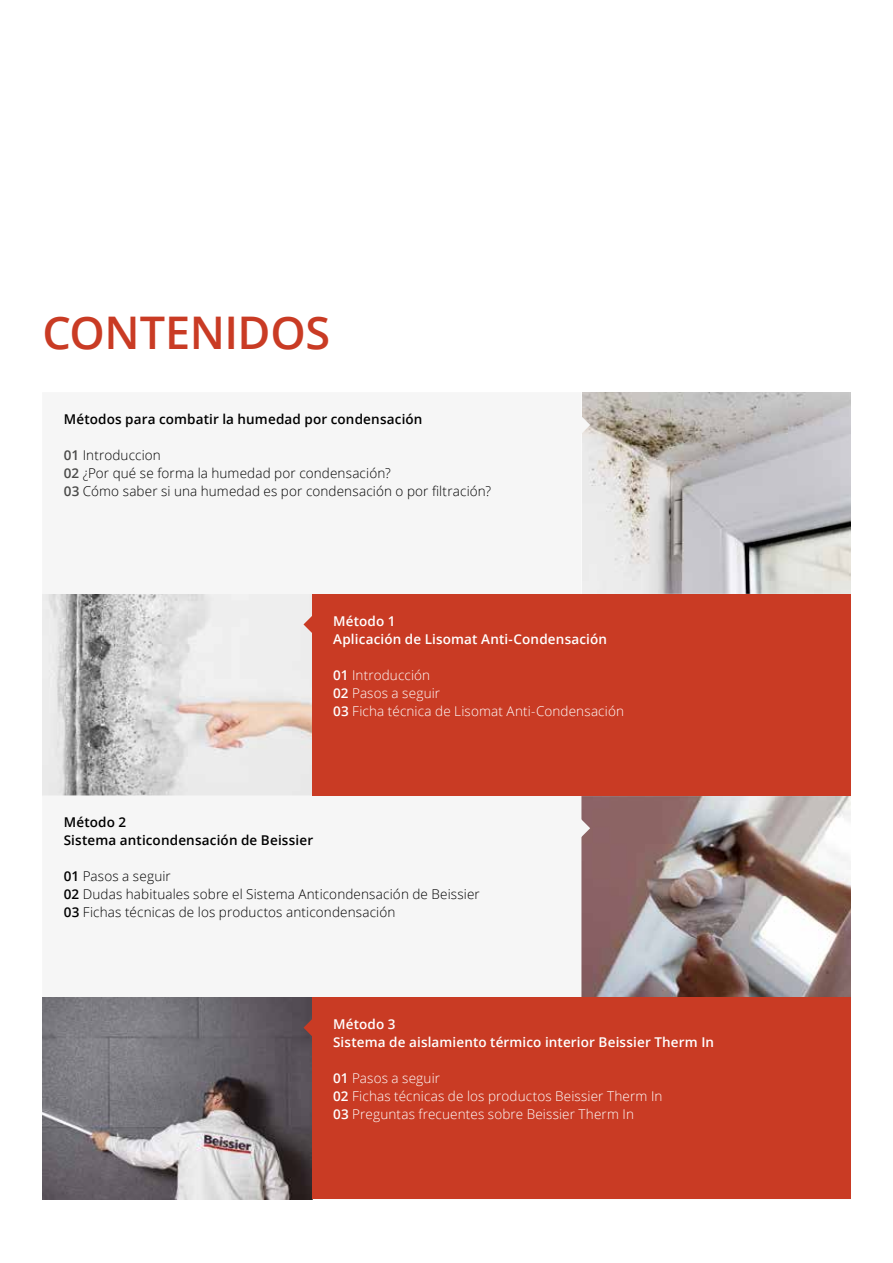
<style>
.page{position:relative;width:893px;height:1263px;background:#fff}
.page>*{position:absolute;margin:0;border:0;box-sizing:border-box;transform-origin:0 0}
.t1{font:600 45px "Open Sans";letter-spacing:-.01em;color:#c93b24}
.t2{font:300 13.5px/18px "Open Sans";letter-spacing:.01em;color:#000}
.t3{font:300 13.5px/18px "Open Sans";letter-spacing:.01em;color:#fff}
.t4{font:600 13.5px/18px "Open Sans";letter-spacing:.01em;color:#fff}
.t5{font:600 13.5px/18px "Open Sans";letter-spacing:.01em;color:#000}
.s1{font-weight:600;color:#4a4a49}
.s2{font-weight:600}
</style>
<div class="page">
<img style="left:581px;top:796px;width:269px;height:201px">
<div style="left:42px;top:392px;width:539px;height:202px;background:#f6f6f6"></div>
<img style="left:582px;top:392px;width:268px;height:202px">
<img style="left:43px;top:594px;width:269px;height:202px">
<svg style="left:581px;top:819px;width:9px;height:18px"></svg>
<div style="left:43px;top:796px;width:538px;height:201px;background:#f6f6f6"></div>
<div style="left:312px;top:594px;width:539px;height:202px;background:#c93b24"></div>
<svg style="left:579px;top:416px;width:11px;height:18px"></svg>
<svg style="left:303px;top:615px;width:9px;height:18px"></svg>
<img style="left:43px;top:997px;width:269px;height:202px">
<div style="left:312px;top:997px;width:539px;height:202px;background:#c93b24"></div>
<svg style="left:303px;top:1019px;width:9px;height:18px"></svg>
<h1 class="t1" style="left:42px;top:302px;width:289px">CONTENIDOS</h1>
<p class="t5" style="left:64px;top:410px;width:360px">Métodos para combatir la humedad por condensación</p>
<p class="t2" style="left:64px;top:446px;width:429px"><span class="s1">01</span> Introduccion<br><span class="s1">02</span> ¿Por qué se forma la humedad por condensación?<br><span class="s1">03</span> Cómo saber si una humedad es por condensación o por filtración?</p>
<p class="t4" style="left:333px;top:611px;width:276px">Método 1<br>Aplicación de Lisomat Anti-Condensación</p>
<p class="t3" style="left:333px;top:665px;width:292px"><span class="s2">01</span> Introducción<br><span class="s2">02</span> Pasos a seguir<br><span class="s2">03</span> Ficha técnica de Lisomat Anti-Condensación</p>
<p class="t5" style="left:64px;top:813px;width:251px">Método 2<br>Sistema anticondensación de Beissier</p>
<p class="t2" style="left:64px;top:867px;width:418px"><span class="s2">01</span> Pasos a seguir<br><span class="s2">02</span> Dudas habituales sobre el Sistema Anticondensación de Beissier<br><span class="s2">03</span> Fichas técnicas de los productos anticondensación</p>
<p class="t4" style="left:333px;top:1015px;width:383px">Método 3<br>Sistema de aislamiento térmico interior Beissier Therm In</p>
<p class="t3" style="left:333px;top:1069px;width:331px"><span class="s2">01</span> Pasos a seguir<br><span class="s2">02</span> Fichas técnicas de los productos Beissier Therm In<br><span class="s2">03</span> Preguntas frecuentes sobre Beissier Therm In</p>
</div>
